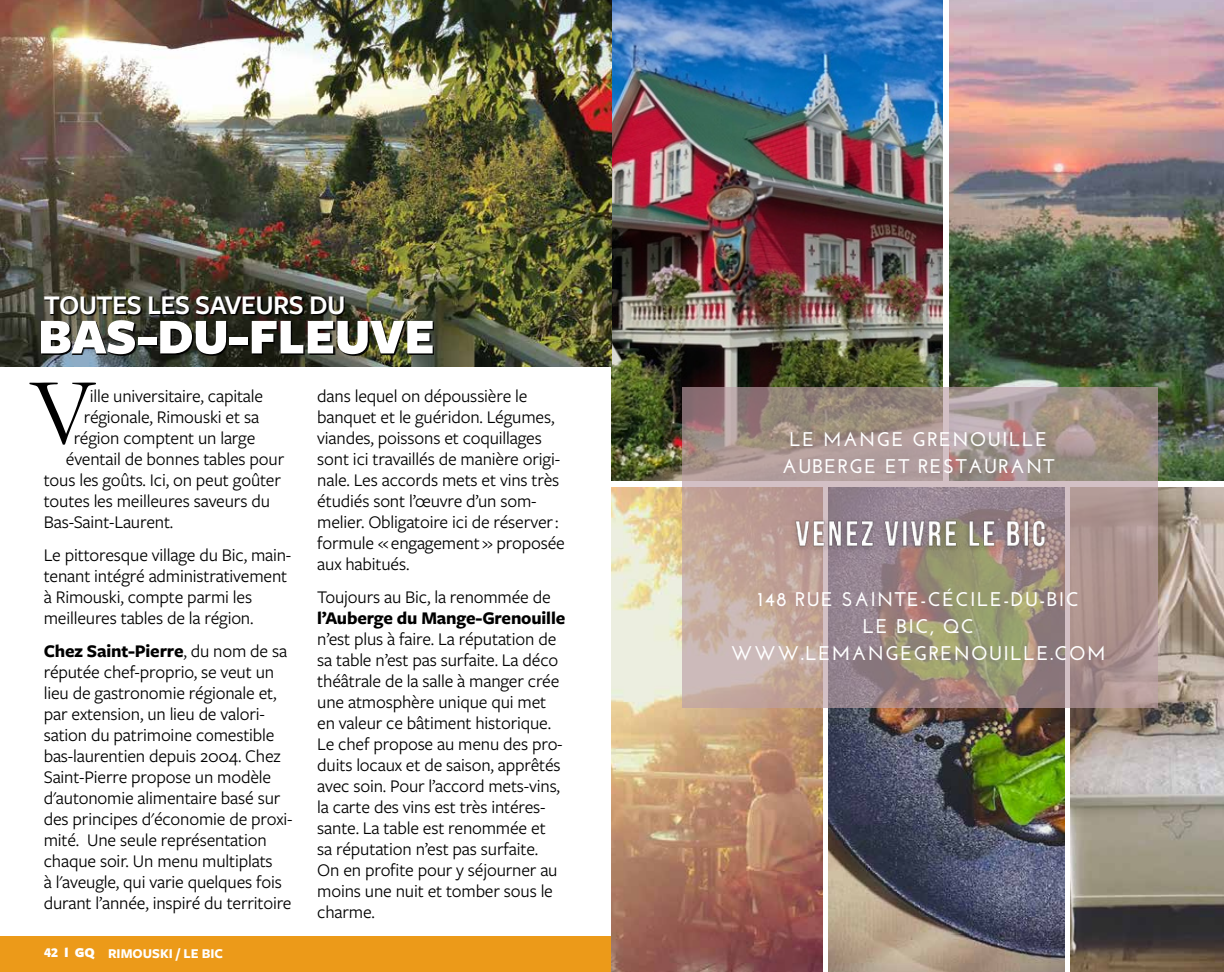
<style>
.page{position:relative;width:1224px;height:972px;background:#fff}
.page>*{position:absolute;margin:0;border:0;box-sizing:border-box;transform-origin:0 0}
.t1{font:900 52px "Freight Sans Pro";letter-spacing:-.01em;color:#fff}
.t2{font:600 28px "Freight Sans Pro";letter-spacing:-.025em;color:#fff}
.t3{font:700 19.8px/27.2px "Josefin Sans";letter-spacing:.07em;color:#fff;text-align:center}
.t4{font:18.4px/21px "Freight Sans Pro";letter-spacing:-.01em;color:#000}
.t5{font:700 18.4px "Freight Sans Pro";letter-spacing:-.01em;color:#000}
.t6{font:700 14px "Freight Sans Pro";color:#fff}
.t7{font:900 14px "Freight Sans Pro";color:#fff}
.s1{font-weight:700}
</style>
<div class="page">
<div style="left:0;top:936px;width:612px;height:36px;background:#ec9a19"></div>
<img style="left:611px;top:0;width:332px;height:480px">
<img style="left:949px;top:0;width:275px;height:480px">
<img style="left:611px;top:488px;width:212px;height:484px">
<img style="left:829px;top:708px;width:235px;height:264px">
<img style="left:1070px;top:488px;width:154px;height:484px">
<svg style="left:683px;top:388px;width:475px;height:320px;background:#a9968e"></svg>
<img style="left:787px;top:512px;width:270px;height:54px">
<img style="left:0;top:0;width:612px;height:367px">
<svg style="left:42px;top:321px;width:392px;height:35px;background:#191a14"></svg>
<svg style="left:44px;top:297px;width:301px;height:19px;background:#232219"></svg>
<svg style="left:29px;top:383px;width:67px;height:62px"></svg>
<h2 class="t2" style="left:44px;top:286px;width:303px">TOUTES LES SAVEURS DU</h2>
<h1 class="t1" style="left:38px;top:300px;width:398px">BAS-DU-FLEUVE</h1>
<p class="t4" style="left:90px;top:385px;width:175px">ille universitaire, capitale</p>
<p class="t4" style="left:84px;top:406px;width:177px">régionale, Rimouski et sa</p>
<p class="t4" style="left:74px;top:427px;width:183px">région comptent un large</p>
<p class="t4" style="left:66px;top:448px;width:220px">éventail de bonnes tables pour</p>
<p class="t4" style="left:44px;top:469px;width:239px">tous les goûts. Ici, on peut goûter</p>
<p class="t4" style="left:44px;top:490px;width:228px">toutes les meilleures saveurs du</p>
<p class="t4" style="left:44px;top:511px;width:129px">Bas-Saint-Laurent.</p>
<p class="t4" style="left:44px;top:544px;width:249px">Le pittoresque village du Bic, main&shy;tenant intégré administrativement à Rimouski, compte parmi les meilleures tables de la région.</p>
<p class="t4" style="left:44px;top:640px;width:250px"><span class="s1">Chez Saint-Pierre</span>, du nom de sa réputée chef-proprio, se veut un lieu de gastronomie régionale et, par extension, un lieu de valori&shy;sation du patrimoine comestible bas-laurentien depuis 2004. Chez Saint-Pierre propose un modèle d'autonomie alimentaire basé sur des principes d'économie de proxi&shy;mité. Une seule représentation chaque soir. Un menu multiplats<br>à l'aveugle, qui varie quelques fois durant l’année, inspiré du territoire</p>
<p class="t7" style="left:44px;top:943px;width:52px">42 l GQ</p>
<p class="t6" style="left:108px;top:943px;width:117px">RIMOUSKI / LE BIC</p>
<p class="t4" style="left:317px;top:385px;width:249px">dans lequel on dépoussière le banquet et le guéridon. Légumes, viandes, poissons et coquillages sont ici travaillés de manière origi&shy;nale. Les accords mets et vins très étudiés sont l’œuvre d’un som&shy;melier. Obligatoire ici de réserver : formule « engagement » proposée aux habitués.</p>
<p class="t4" style="left:317px;top:586px;width:235px">Toujours au Bic, la renommée de</p>
<p class="t5" style="left:317px;top:606px;width:250px">l’Auberge du Mange-Grenouille</p>
<p class="t4" style="left:317px;top:628px;width:247px">n’est plus à faire. La réputation de sa table n’est pas surfaite. La déco théâtrale de la salle à manger crée une atmosphère unique qui met en valeur ce bâtiment historique.<br>Le chef propose au menu des pro&shy;duits locaux et de saison, apprêtés avec soin. Pour l’accord mets-vins, la carte des vins est très intéres&shy;sante. La table est renommée et sa réputation n’est pas surfaite.<br>On en profite pour y séjourner au moins une nuit et tomber sous le charme.</p>
<p class="t3" style="left:782px;top:426px;width:274px">LE MANGE GRENOUILLE<br>AUBERGE ET RESTAURANT</p>
<p class="t3" style="left:731px;top:585px;width:376px">148 RUE SAINTE-CÉCILE-DU-BIC<br>LE BIC, QC<br>WWW.LEMANGEGRENOUILLE.COM</p>
</div>
